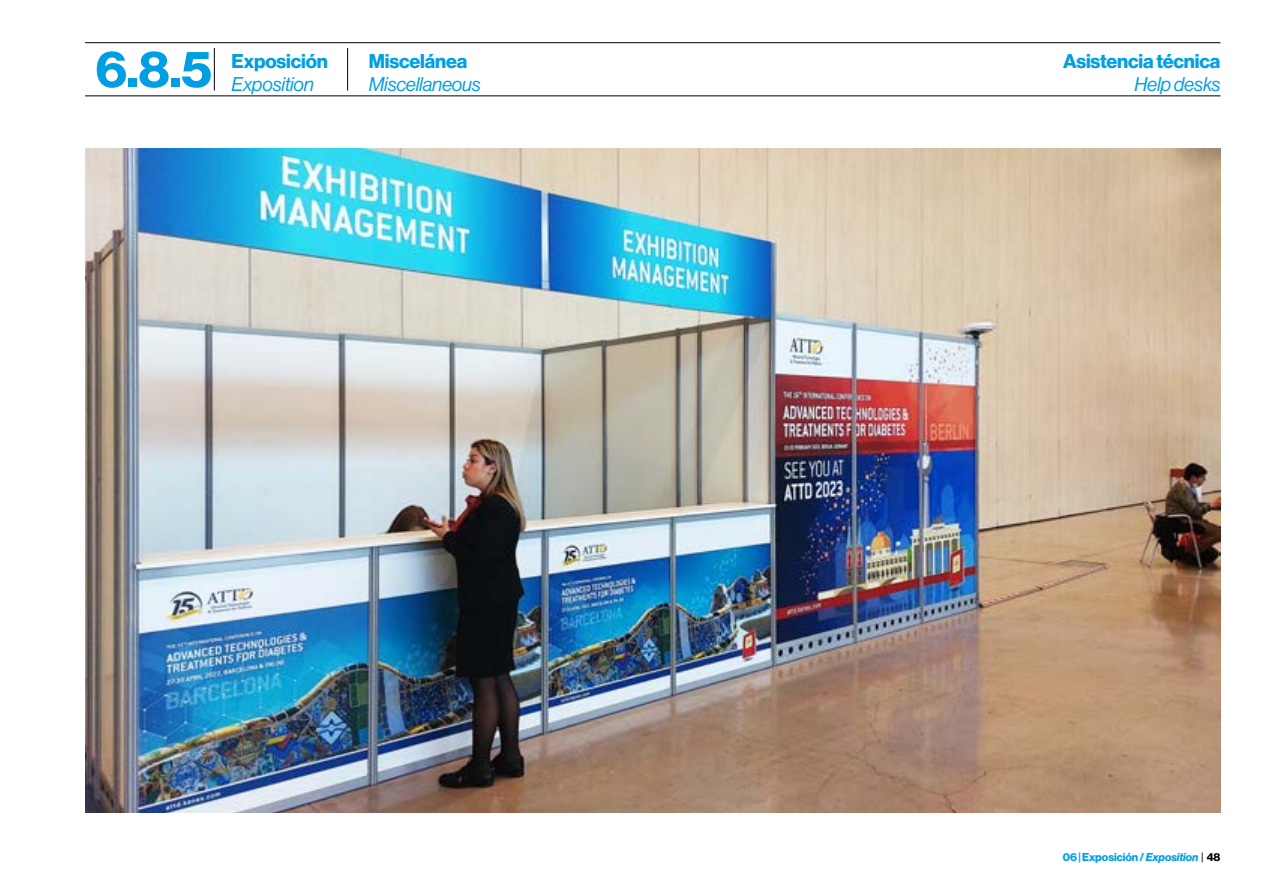
<style>
.page{position:relative;width:1263px;height:893px;background:#fff}
.page>*{position:absolute;margin:0;border:0;box-sizing:border-box;transform-origin:0 0}
.t1{font:700 51px "Neue Haas Grotesk Display";color:#009fe3}
.t2{font:700 19.5px "Neue Haas Grotesk Display";letter-spacing:-.01em;color:#009fe3}
.t3{font:italic 19.5px "Neue Haas Grotesk Display";letter-spacing:-.01em;color:#009fe3}
.t4{font:700 11.25px "Neue Haas Grotesk Display";letter-spacing:-.005em;color:#009fe3}
.s1{font-family:"N Haas Grotesk DS Pro 76 Bd It";font-weight:400}
.s2{font-weight:400;color:#000}
.s3{color:#000}
</style>
<div class="page">
<hr style="left:85px;top:96px;width:1135px;height:1px;background:#000">
<hr style="left:85px;top:42px;width:1135px;height:1px;background:#000">
<hr style="left:214px;top:48px;width:1px;height:43px;background:#000">
<hr style="left:347px;top:48px;width:1px;height:43px;background:#000">
<img style="left:85px;top:149px;width:1135px;height:664px">
<h1 class="t1" style="left:95px;top:39px;width:118px">6.8.5</h1>
<p class="t2" style="left:232px;top:50px;width:98px">Exposición</p>
<p class="t3" style="left:232px;top:73px;width:84px">Exposition</p>
<p class="t2" style="left:369px;top:50px;width:100px">Miscelánea</p>
<p class="t3" style="left:369px;top:73px;width:114px">Miscellaneous</p>
<p class="t2" style="left:1063px;top:50px;width:159px">Asistencia técnica</p>
<p class="t3" style="left:1134px;top:73px;width:87px">Help desks</p>
<p class="t4" style="left:1063px;top:850px;width:159px">06 | Exposición / <span class="s1">Exposition</span> <span class="s2">|</span> <span class="s3">48</span></p>
</div>
